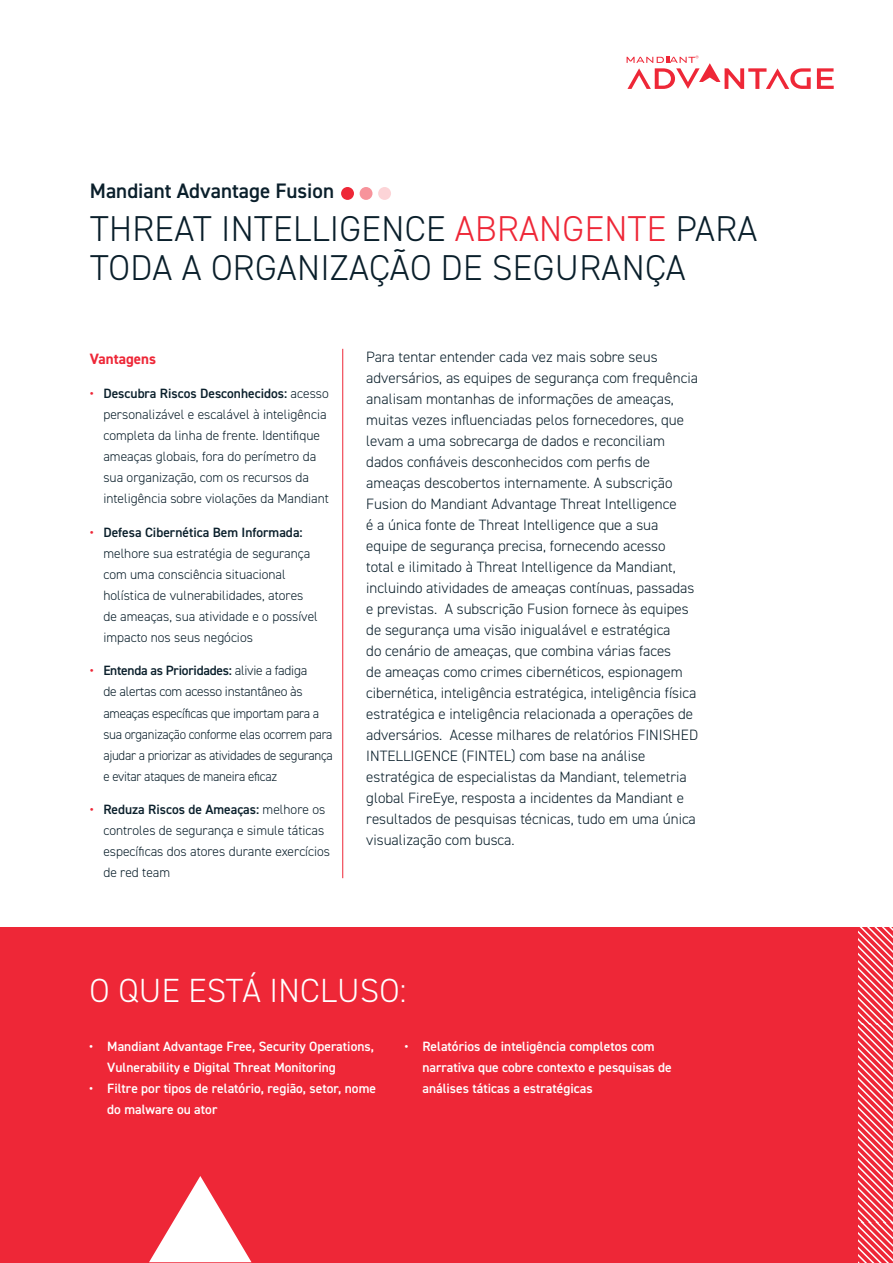
<style>
.page{position:relative;width:893px;height:1263px;background:#fff}
.page>*{position:absolute;margin:0;border:0;box-sizing:border-box;transform-origin:0 0}
.t1{font:300 36px/39px "DIN2014";letter-spacing:.01em;color:#0a1f2b}
.t2{font:300 33.6px "DIN2014";letter-spacing:.01em;color:#fff}
.t3{font:600 21px "DIN2014";color:#0a1f2b}
.t4{font:300 15px/21px "DIN2014";color:#0a1f2b}
.t5{font:700 15px "DIN2014";color:#ee2737}
.t6{font:300 13.5px/21px "DIN2014";color:#0a1f2b}
.t7{font:600 13.5px/21px "DIN2014";color:#fff}
.t8{font:300 13.5px/21px "DIN2014";letter-spacing:-.02em;color:#0a1f2b}
.s1{color:#ee2737}
.s2{font-weight:600;color:#ee2737}
.s3{font-weight:600}
</style>
<div class="page">
<svg style="left:817px;top:68px;width:17px;height:21px"></svg>
<svg style="left:627px;top:55px;width:184px;height:34px"></svg>
<hr style="left:342px;top:349px;width:1px;height:529px;background:#ee2737">
<div style="left:0;top:928px;width:893px;height:335px;background:#ee2737"></div>
<div style="left:341px;top:187px;width:13px;height:13px;background:#ee2737;border-radius:50%"></div>
<div style="left:360px;top:187px;width:12px;height:13px;background:#f7939b;border-radius:50%"></div>
<div style="left:378px;top:187px;width:13px;height:13px;background:#fcd4d7;border-radius:50%"></div>
<svg style="left:858px;top:927px;width:35px;height:336px"></svg>
<svg style="left:149px;top:1176px;width:102px;height:86px"></svg>
<p class="t3" style="left:90px;top:177px;width:246px">Mandiant Advantage Fusion</p>
<p class="t1" style="left:90px;top:209px;width:669px">THREAT INTELLIGENCE <span class="s1">ABRANGENTE</span> PARA<br>TODA A ORGANIZAÇÃO DE SEGURANÇA</p>
<p class="t5" style="left:90px;top:349px;width:68px">Vantagens</p>
<p class="t6" style="left:103px;top:383px;width:227px;text-indent:-14px"><span class="s2">•</span> <span class="s3">Descubra Riscos Desconhecidos:</span> acesso personalizável e escalável à inteligência completa da linha de frente. Identifique ameaças globais, fora do perímetro da sua organização, com os recursos da inteligência sobre violações da Mandiant</p>
<p class="t6" style="left:103px;top:522px;width:216px;text-indent:-14px"><span class="s2">•</span> <span class="s3">Defesa Cibernética Bem Informada: </span>melhore sua estratégia de segurança com uma consciência situacional holística de vulnerabilidades, atores de ameaças, sua atividade e o possível impacto nos seus negócios</p>
<p class="t8" style="left:103px;top:660px;width:231px;text-indent:-14px"><span class="s2">•</span> <span class="s3">Entenda as Prioridades:</span> alivie a fadiga<br>de alertas com acesso instantâneo às ameaças específicas que importam para a sua organização conforme elas ocorrem para ajudar a priorizar as atividades de segurança e evitar ataques de maneira eficaz</p>
<p class="t6" style="left:103px;top:799px;width:228px;text-indent:-14px"><span class="s2">•</span> <span class="s3">Reduza Riscos de Ameaças:</span> melhore os controles de segurança e simule táticas específicas dos atores durante exercícios de red team</p>
<p class="t4" style="left:366px;top:346px;width:333px">Para tentar entender cada vez mais sobre seus adversários, as equipes de segurança com frequência analisam montanhas de informações de ameaças, muitas vezes influenciadas pelos fornecedores, que levam a uma sobrecarga de dados e reconciliam dados confiáveis desconhecidos com perfis de ameaças descobertos internamente. A subscrição Fusion do Mandiant Advantage Threat Intelligence<br>é a única fonte de Threat Intelligence que a sua equipe de segurança precisa, fornecendo acesso<br>total e ilimitado à Threat Intelligence da Mandiant, incluindo atividades de ameaças contínuas, passadas e previstas. A subscrição Fusion fornece às equipes de segurança uma visão inigualável e estratégica<br>do cenário de ameaças, que combina várias faces<br>de ameaças como crimes cibernéticos, espionagem cibernética, inteligência estratégica, inteligência física estratégica e inteligência relacionada a operações de adversários. Acesse milhares de relatórios FINISHED INTELLIGENCE (FINTEL) com base na análise estratégica de especialistas da Mandiant, telemetria global FireEye, resposta a incidentes da Mandiant e resultados de pesquisas técnicas, tudo em uma única visualização com busca.</p>
<p class="t2" style="left:89px;top:970px;width:318px">O QUE ESTÁ INCLUSO:</p>
<p class="t7" style="left:107px;top:1035px;width:268px;text-indent:-18px">• Mandiant Advantage Free, Security Operations,<br>Vulnerability e Digital Threat Monitoring</p>
<p class="t7" style="left:107px;top:1077px;width:270px;text-indent:-18px">• Filtre por tipos de relatório, região, setor, nome do malware ou ator</p>
<p class="t7" style="left:422px;top:1035px;width:251px;text-indent:-18px">• Relatórios de inteligência completos com narrativa que cobre contexto e pesquisas de análises táticas a estratégicas</p>
</div>
